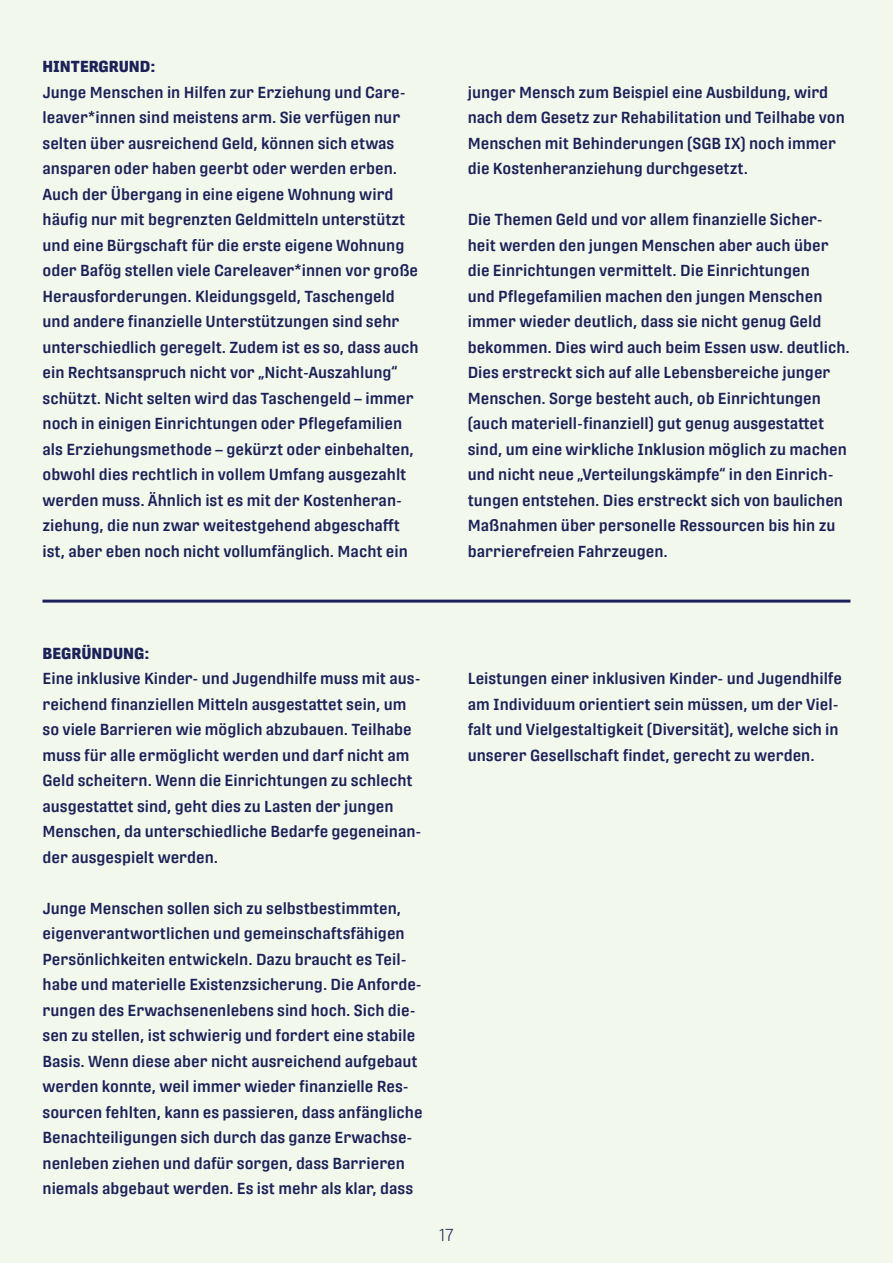
<style>
.page{position:relative;width:893px;height:1263px;background:#f3f8ed}
.page>*{position:absolute;margin:0;border:0;box-sizing:border-box;transform-origin:0 0}
.t1{font:300 17.25px "Protipo Narrow";color:#1c2258}
.t2{font:600 15.9px/25.5px "Protipo Narrow";color:#1c2258}
.t3{font:800 15.9px "Protipo Narrow";color:#1c2258}
</style>
<div class="page">
<hr style="left:43px;top:600px;width:807px;height:3px;background:#1c2258">
<p class="t3" style="left:43px;top:57px;width:115px">HINTERGRUND:</p>
<p class="t2" style="left:43px;top:79px;width:378px">Junge Menschen in Hilfen zur Erziehung und Care&shy;leaver*innen sind meistens arm. Sie verfügen nur selten über ausreichend Geld, können sich etwas ansparen oder haben geerbt oder werden erben.<br>Auch der Übergang in eine eigene Wohnung wird häufig nur mit begrenzten Geldmitteln unterstützt und eine Bürgschaft für die erste eigene Wohnung oder Bafög stellen viele Careleaver*innen vor große Herausforderungen. Kleidungsgeld, Taschengeld und andere finanzielle Unterstützungen sind sehr unterschiedlich geregelt. Zudem ist es so, dass auch ein Rechtsanspruch nicht vor „Nicht-Auszahlung“ schützt. Nicht selten wird das Taschengeld – immer noch in einigen Einrichtungen oder Pflegefamilien als Erziehungsmethode – gekürzt oder einbehalten, obwohl dies rechtlich in vollem Umfang ausgezahlt werden muss. Ähnlich ist es mit der Kostenheran&shy;ziehung, die nun zwar weitestgehend abgeschafft ist, aber eben noch nicht vollumfänglich. Macht ein</p>
<p class="t2" style="left:468px;top:79px;width:379px">junger Mensch zum Beispiel eine Ausbildung, wird nach dem Gesetz zur Rehabilitation und Teilhabe von Menschen mit Behinderungen (SGB IX) noch immer die Kostenheranziehung durchgesetzt.</p>
<p class="t2" style="left:468px;top:207px;width:384px">Die Themen Geld und vor allem finanzielle Sicher&shy;heit werden den jungen Menschen aber auch über die Einrichtungen vermittelt. Die Einrichtungen<br>und Pflegefamilien machen den jungen Menschen immer wieder deutlich, dass sie nicht genug Geld bekommen. Dies wird auch beim Essen usw. deutlich.<br>Dies erstreckt sich auf alle Lebensbereiche junger Menschen. Sorge besteht auch, ob Einrichtungen (auch materiell-finanziell) gut genug ausgestattet sind, um eine wirkliche Inklusion möglich zu machen und nicht neue „Verteilungskämpfe“ in den Einrich&shy;tungen entstehen. Dies erstreckt sich von baulichen Maßnahmen über personelle Ressourcen bis hin zu barrierefreien Fahrzeugen.</p>
<p class="t3" style="left:43px;top:644px;width:108px">BEGRÜNDUNG:</p>
<p class="t2" style="left:43px;top:666px;width:380px">Eine inklusive Kinder- und Jugendhilfe muss mit aus&shy;reichend finanziellen Mitteln ausgestattet sein, um so viele Barrieren wie möglich abzubauen. Teilhabe muss für alle ermöglicht werden und darf nicht am Geld scheitern. Wenn die Einrichtungen zu schlecht ausgestattet sind, geht dies zu Lasten der jungen Menschen, da unterschiedliche Bedarfe gegeneinan&shy;der ausgespielt werden.</p>
<p class="t2" style="left:43px;top:895px;width:382px">Junge Menschen sollen sich zu selbstbestimmten, eigenverantwortlichen und gemeinschaftsfähigen Persönlichkeiten entwickeln. Dazu braucht es Teil&shy;habe und materielle Existenzsicherung. Die Anforde&shy;rungen des Erwachsenenlebens sind hoch. Sich die&shy;sen zu stellen, ist schwierig und fordert eine stabile Basis. Wenn diese aber nicht ausreichend aufgebaut werden konnte, weil immer wieder finanzielle Res&shy;sourcen fehlten, kann es passieren, dass anfängliche Benachteiligungen sich durch das ganze Erwachse&shy;nenleben ziehen und dafür sorgen, dass Barrieren niemals abgebaut werden. Es ist mehr als klar, dass</p>
<p class="t2" style="left:468px;top:666px;width:376px">Leistungen einer inklusiven Kinder- und Jugendhilfe am Individuum orientiert sein müssen, um der Viel&shy;falt und Vielgestaltigkeit (Diversität), welche sich in unserer Gesellschaft findet, gerecht zu werden.</p>
<p class="t1" style="left:439px;top:1224px;width:16px">17</p>
</div>
